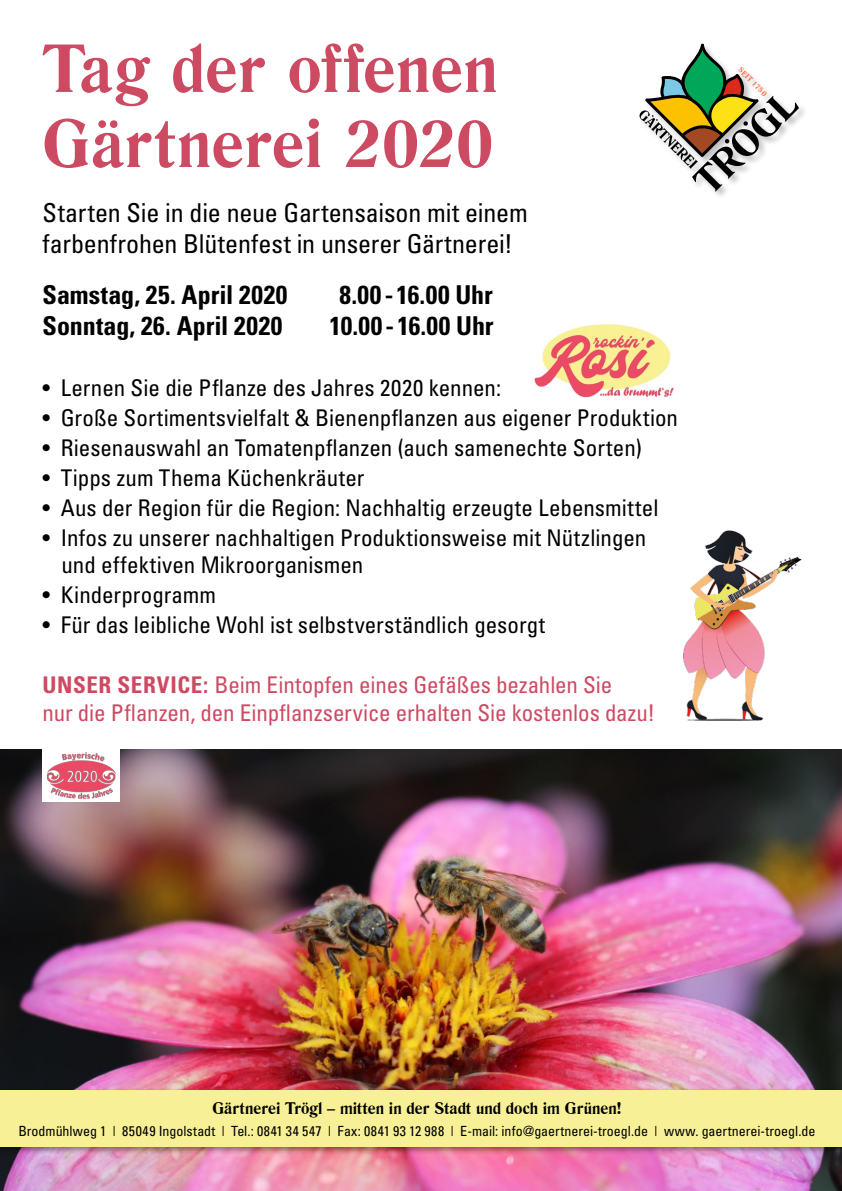
<style>
.page{position:relative;width:842px;height:1191px;background:#fff}
.page>*{position:absolute;margin:0;border:0;box-sizing:border-box;transform-origin:0 0}
.t1{font:700 65px/75px "Romana BT";color:#cd4a63}
.t2{font:condensed 26px/31.2px "Univers";letter-spacing:-.005em;color:#000}
.t3{font:700 condensed 26px "Univers";color:#000}
.t4{font:condensed 23px/27.6px "Univers";color:#000}
.t5{font:condensed 23px/27.6px "Univers";letter-spacing:-.005em;color:#cd4a63}
.t6{font:700 16px "Romana BT";color:#000}
.t7{font:condensed 14px "Univers";color:#000}
.t8{font:700 7.4px "Romana BT";color:#f8714c}
.s1{font-weight:700}
</style>
<div class="page">
<img style="left:0;top:750px;width:842px;height:441px">
<div style="left:0;top:1087px;width:842px;height:68px;background:#000;opacity:.4"></div>
<div style="left:0;top:1090px;width:842px;height:57px;background:#f8f096"></div>
<svg style="left:639px;top:43px;width:160px;height:149px"></svg>
<img style="left:683px;top:531px;width:119px;height:189px">
<img style="left:534px;top:324px;width:139px;height:73px">
<div style="left:43px;top:749px;width:77px;height:53px;background:#fff"></div>
<img style="left:46px;top:752px;width:70px;height:47px">
<h1 class="t1" style="left:43px;top:30px;width:457px">Tag der offenen<br>Gärtnerei 2020</h1>
<p class="t2" style="left:43px;top:196px;width:487px">Starten Sie in die neue Gartensaison mit einem farbenfrohen Blütenfest in unserer Gärtnerei!</p>
<p class="t3" style="left:43px;top:279px;width:246px">Samstag, 25. April 2020</p>
<p class="t3" style="left:340px;top:279px;width:155px">8.00 - 16.00 Uhr</p>
<p class="t3" style="left:43px;top:310px;width:241px">Sonntag, 26. April 2020</p>
<p class="t3" style="left:330px;top:310px;width:166px">10.00 - 16.00 Uhr</p>
<p class="t4" style="left:43px;top:373px;width:460px">• Lernen Sie die Pflanze des Jahres 2020 kennen:</p>
<p class="t4" style="left:43px;top:403px;width:637px">• Große Sortimentsvielfalt &amp; Bienenpflanzen aus eigener Produktion</p>
<p class="t4" style="left:43px;top:433px;width:601px">• Riesenauswahl an Tomatenpflanzen (auch samenechte Sorten)</p>
<p class="t4" style="left:43px;top:463px;width:323px">• Tipps zum Thema Küchenkräuter</p>
<p class="t4" style="left:43px;top:493px;width:617px">• Aus der Region für die Region: Nachhaltig erzeugte Lebensmittel</p>
<p class="t4" style="left:61px;top:523px;width:586px;text-indent:-19px">• Infos zu unserer nachhaltigen Produktionsweise mit Nützlingen und effektiven Mikroorganismen</p>
<p class="t4" style="left:43px;top:580px;width:175px">• Kinderprogramm</p>
<p class="t4" style="left:43px;top:610px;width:504px">• Für das leibliche Wohl ist selbstverständlich gesorgt</p>
<p class="t5" style="left:43px;top:670px;width:614px"><span class="s1">UNSER SERVICE:</span> Beim Eintopfen eines Gefäßes bezahlen Sie<br>nur die Pflanzen, den Einpflanzservice erhalten Sie kostenlos dazu!</p>
<p class="t8" style="left:743px;top:65px;width:39px;rotate:45deg">SEIT 1750</p>
<p class="t6" style="left:212px;top:1098px;width:410px">Gärtnerei Trögl – mitten in der Stadt und doch im Grünen!</p>
<p class="t7" style="left:18px;top:1121px;width:798px">Brodmühlweg 1 | 85049 Ingolstadt | Tel.: 0841 34 547 | Fax: 0841 93 12 988 | E-mail: info@gaertnerei-troegl.de | www. gaertnerei-troegl.de</p>
</div>
